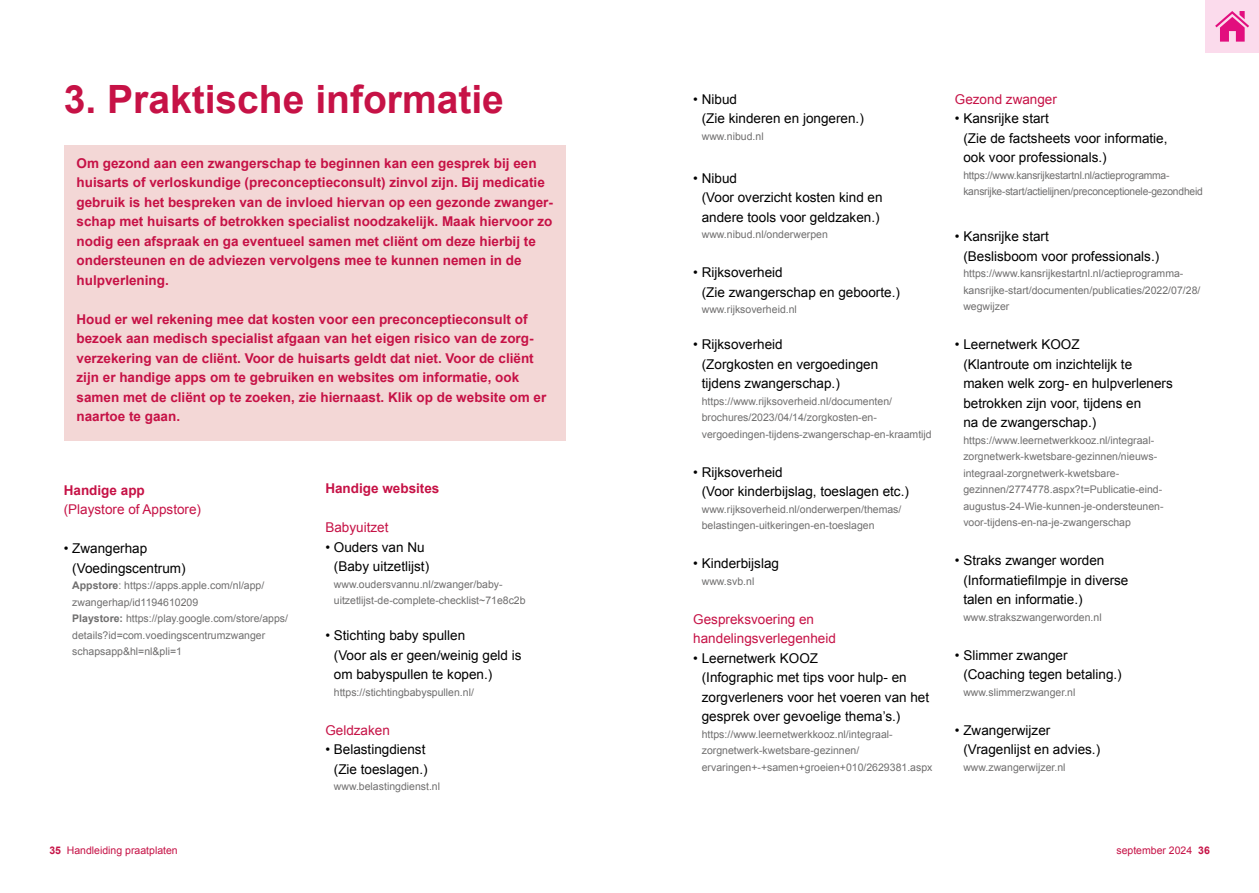
<style>
.page{position:relative;width:1259px;height:893px;background:#fff}
.page>*{position:absolute;margin:0;border:0;box-sizing:border-box;transform-origin:0 0}
.t1{font:700 39px "Arial";color:#c61246}
.Body_tekst{font:13.5px/19.5px "Arial";color:#000}
.Body_tekst-2{font:700 13.5px/19.5px "Arial";color:#c61246}
.Body_tekst-3{font:13.5px/19.5px "Arial";color:#c61246}
.Body_tekst-4{font:10.5px/16.5px "Arial";color:#706f6f}
.Body_tekst-5{font:10.5px/16.5px "Arial";letter-spacing:-.02em;color:#706f6f}
.t2{font:10.5px "Arial";color:#c61246}
.s1{font-weight:700}
</style>
<div class="page">
<div style="left:64px;top:145px;width:502px;height:295px;background:#f3d7d6"></div>
<div style="left:1205px;top:0;width:54px;height:53px;background:#fbdbec"></div>
<svg style="left:1215px;top:11px;width:34px;height:31px"></svg>
<h1 class="t1" style="left:64px;top:74px;width:441px">3. Praktische informatie</h1>
<p class="Body_tekst-2" style="left:77px;top:154px;width:478px">Om gezond aan een zwangerschap te beginnen kan een gesprek bij een huisarts of verloskundige (preconceptieconsult) zinvol zijn. Bij medicatie gebruik is het bespreken van de invloed hiervan op een gezonde zwanger&shy;schap met huisarts of betrokken specialist noodzakelijk. Maak hiervoor zo nodig een afspraak en ga eventueel samen met cliënt om deze hierbij te ondersteunen en de adviezen vervolgens mee te kunnen nemen in de hulpverlening.</p>
<p class="Body_tekst-2" style="left:77px;top:310px;width:471px">Houd er wel rekening mee dat kosten voor een preconceptieconsult of bezoek aan medisch specialist afgaan van het eigen risico van de zorg&shy;verzekering van de cliënt. Voor de huisarts geldt dat niet. Voor de cliënt zijn er handige apps om te gebruiken en websites om informatie, ook samen met de cliënt op te zoeken, zie hiernaast. Klik op de website om er naartoe te gaan.</p>
<p class="Body_tekst-3" style="left:64px;top:480px;width:139px"><span class="s1">Handige app </span>(Playstore of Appstore)</p>
<p class="Body_tekst" style="left:72px;top:539px;width:115px;text-indent:-8px">• Zwangerhap (Voedingscentrum)</p>
<p class="Body_tekst-4" style="left:72px;top:577px;width:194px"><span class="s1">Appstore</span>: https://apps.apple.com/nl/app/ zwangerhap/id1194610209</p>
<p class="Body_tekst-4" style="left:72px;top:610px;width:217px"><span class="s1">Playstore:</span> https://play.google.com/store/apps/ details?id=com.voedingscentrumzwanger</p>
<p class="Body_tekst-4" style="left:72px;top:643px;width:111px">schapsapp&amp;hl=nl&amp;pli=1</p>
<p class="t2" style="left:49px;top:843px;width:130px"><span class="s1">35</span> Handleiding praatplaten</p>
<p class="Body_tekst-2" style="left:325px;top:479px;width:116px">Handige websites</p>
<p class="Body_tekst-3" style="left:325px;top:518px;width:65px">Babyuitzet</p>
<p class="Body_tekst" style="left:334px;top:537px;width:97px;text-indent:-8px">• Ouders van Nu (Baby uitzetlijst)</p>
<p class="Body_tekst-4" style="left:334px;top:576px;width:193px">www.oudersvannu.nl/zwanger/baby&shy;uitzetlijst-de-complete-checklist~71e8c2b</p>
<p class="Body_tekst" style="left:325px;top:626px;width:141px">• Stichting baby spullen</p>
<p class="Body_tekst" style="left:334px;top:645px;width:189px">(Voor als er geen/weinig geld is</p>
<p class="Body_tekst" style="left:334px;top:665px;width:160px">om babyspullen te kopen.)</p>
<p class="Body_tekst-4" style="left:334px;top:684px;width:142px">https://stichtingbabyspullen.nl/</p>
<p class="Body_tekst-3" style="left:325px;top:720px;width:66px">Geldzaken</p>
<p class="Body_tekst" style="left:325px;top:740px;width:104px;text-align:right">• Belastingdienst (Zie toeslagen.)</p>
<p class="Body_tekst-4" style="left:334px;top:778px;width:108px">www.belastingdienst.nl</p>
<p class="Body_tekst" style="left:702px;top:90px;width:164px;text-indent:-8px">• Nibud<br>(Zie kinderen en jongeren.)</p>
<p class="Body_tekst-4" style="left:702px;top:128px;width:63px">www.nibud.nl</p>
<p class="Body_tekst" style="left:702px;top:168px;width:182px;text-indent:-8px">• Nibud<br>(Voor overzicht kosten kind en andere tools voor geldzaken.)</p>
<p class="Body_tekst-4" style="left:702px;top:226px;width:128px">www.nibud.nl/onderwerpen</p>
<p class="Body_tekst" style="left:693px;top:263px;width:91px">• Rijksoverheid</p>
<p class="Body_tekst" style="left:702px;top:282px;width:200px">(Zie zwangerschap en geboorte.)</p>
<p class="Body_tekst-4" style="left:702px;top:301px;width:97px">www.rijksoverheid.nl</p>
<p class="Body_tekst" style="left:693px;top:335px;width:91px">• Rijksoverheid</p>
<p class="Body_tekst" style="left:702px;top:354px;width:178px">(Zorgkosten en vergoedingen</p>
<p class="Body_tekst" style="left:702px;top:374px;width:140px">tijdens zwangerschap.)</p>
<p class="Body_tekst-4" style="left:702px;top:393px;width:192px">https://www.rijksoverheid.nl/documenten/</p>
<p class="Body_tekst-4" style="left:702px;top:409px;width:177px">brochures/2023/04/14/zorgkosten-en-</p>
<p class="Body_tekst-4" style="left:702px;top:426px;width:231px">vergoedingen-tijdens-zwangerschap-en-kraamtijd</p>
<p class="Body_tekst" style="left:693px;top:462px;width:91px">• Rijksoverheid</p>
<p class="Body_tekst" style="left:702px;top:482px;width:209px">(Voor kinderbijslag, toeslagen etc.)</p>
<p class="Body_tekst-4" style="left:702px;top:501px;width:201px">www.rijksoverheid.nl/onderwerpen/themas/ belastingen-uitkeringen-en-toeslagen</p>
<p class="Body_tekst" style="left:693px;top:554px;width:87px">• Kinderbijslag</p>
<p class="Body_tekst-4" style="left:702px;top:573px;width:54px">www.svb.nl</p>
<p class="Body_tekst-3" style="left:693px;top:609px;width:144px">Gespreksvoering en handelingsverlegenheid</p>
<p class="Body_tekst" style="left:693px;top:648px;width:126px">• Leernetwerk KOOZ</p>
<p class="Body_tekst" style="left:702px;top:668px;width:229px">(Infographic met tips voor hulp- en zorgverleners voor het voeren van het gesprek over gevoelige thema’s.)</p>
<p class="Body_tekst-4" style="left:702px;top:726px;width:192px">https://www.leernetwerkkooz.nl/integraal-</p>
<p class="Body_tekst-4" style="left:702px;top:742px;width:159px">zorgnetwerk-kwetsbare-gezinnen/</p>
<p class="Body_tekst-4" style="left:702px;top:759px;width:232px">ervaringen+-+samen+groeien+010/2629381.aspx</p>
<p class="Body_tekst-3" style="left:955px;top:90px;width:104px">Gezond zwanger</p>
<p class="Body_tekst" style="left:955px;top:109px;width:96px">• Kansrijke start</p>
<p class="Body_tekst" style="left:963px;top:129px;width:206px">(Zie de factsheets voor informatie,</p>
<p class="Body_tekst" style="left:963px;top:148px;width:145px">ook voor professionals.)</p>
<p class="Body_tekst-5" style="left:963px;top:167px;width:241px">https://www.kansrijkestartnl.nl/actieprogramma&shy;kansrijke-start/actielijnen/preconceptionele-gezondheid</p>
<p class="Body_tekst" style="left:955px;top:227px;width:96px">• Kansrijke start</p>
<p class="Body_tekst" style="left:963px;top:246px;width:197px">(Beslisboom voor professionals.)</p>
<p class="Body_tekst-4" style="left:963px;top:265px;width:238px">https://www.kansrijkestartnl.nl/actieprogramma&shy;kansrijke-start/documenten/publicaties/2022/07/28/ wegwijzer</p>
<p class="Body_tekst" style="left:955px;top:335px;width:126px">• Leernetwerk KOOZ</p>
<p class="Body_tekst" style="left:963px;top:354px;width:170px">(Klantroute om inzichtelijk te</p>
<p class="Body_tekst" style="left:963px;top:374px;width:211px">maken welk zorg- en hulpverleners betrokken zijn voor, tijdens en</p>
<p class="Body_tekst" style="left:963px;top:413px;width:134px">na de zwangerschap.)</p>
<p class="Body_tekst-4" style="left:963px;top:432px;width:192px">https://www.leernetwerkkooz.nl/integraal-</p>
<p class="Body_tekst-4" style="left:963px;top:448px;width:195px">zorgnetwerk-kwetsbare-gezinnen/nieuws-</p>
<p class="Body_tekst-4" style="left:963px;top:465px;width:157px">integraal-zorgnetwerk-kwetsbare-</p>
<p class="Body_tekst-4" style="left:963px;top:481px;width:200px">gezinnen/2774778.aspx?t=Publicatie-eind-</p>
<p class="Body_tekst-4" style="left:963px;top:498px;width:202px">augustus-24-Wie-kunnen-je-ondersteunen-</p>
<p class="Body_tekst-4" style="left:963px;top:514px;width:169px">voor-tijdens-en-na-je-zwangerschap</p>
<p class="Body_tekst" style="left:955px;top:551px;width:151px">• Straks zwanger worden</p>
<p class="Body_tekst" style="left:963px;top:570px;width:167px">(Informatiefilmpje in diverse talen en informatie.)</p>
<p class="Body_tekst-4" style="left:963px;top:609px;width:140px">www.strakszwangerworden.nl</p>
<p class="Body_tekst" style="left:955px;top:645px;width:114px">• Slimmer zwanger</p>
<p class="Body_tekst" style="left:963px;top:665px;width:160px">(Coaching tegen betaling.)</p>
<p class="Body_tekst-4" style="left:963px;top:684px;width:114px">www.slimmerzwanger.nl</p>
<p class="Body_tekst" style="left:955px;top:720px;width:97px">• Zwangerwijzer</p>
<p class="Body_tekst" style="left:963px;top:740px;width:138px">(Vragenlijst en advies.)</p>
<p class="Body_tekst-4" style="left:963px;top:759px;width:104px">www.zwangerwijzer.nl</p>
<p class="t2" style="left:1116px;top:843px;width:95px">september 2024 <span class="s1">36</span></p>
</div>
